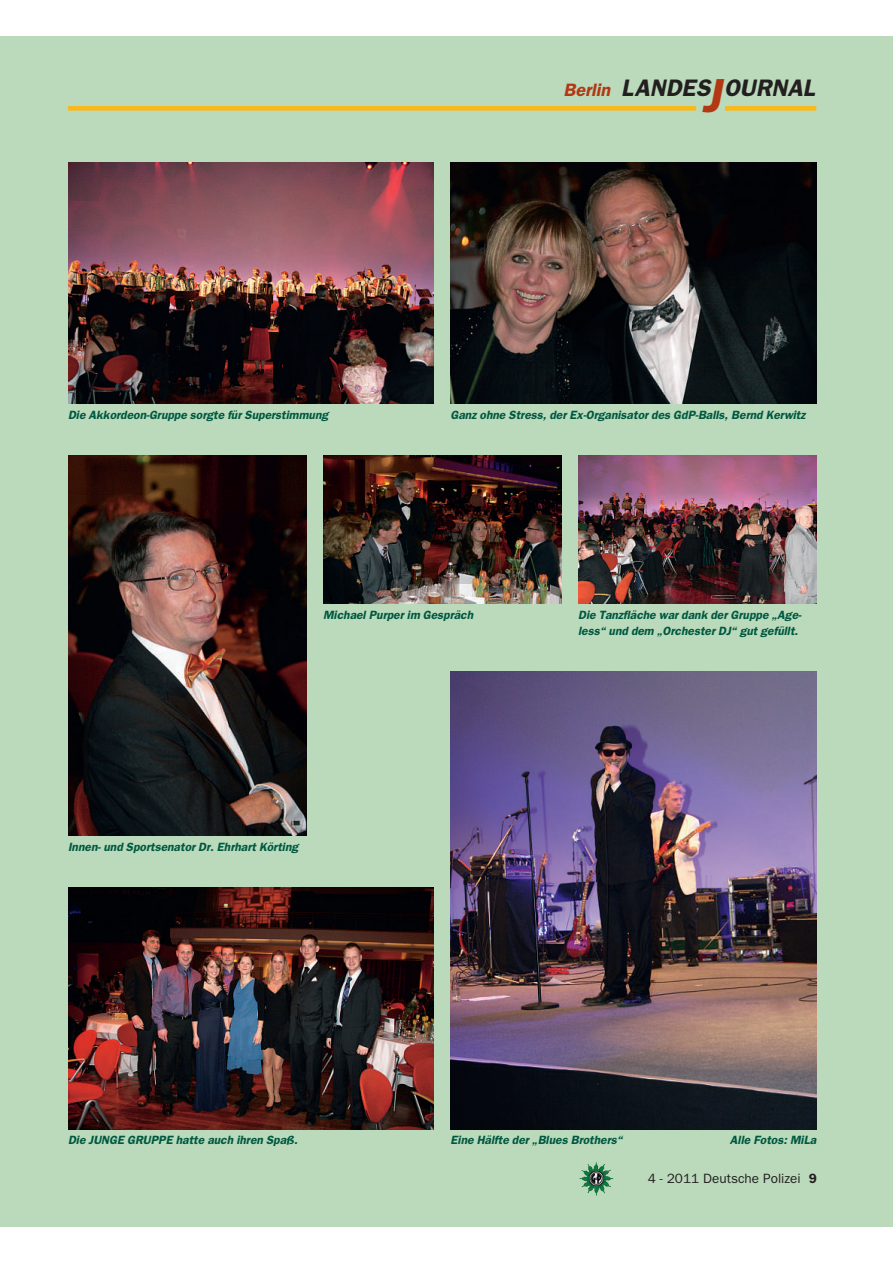
<style>
.page{position:relative;width:893px;height:1263px;background:#fff}
.page>*{position:absolute;margin:0;border:0;box-sizing:border-box;transform-origin:0 0}
.t1{font:24px "Franklin Gothic Demi Oblique OV CWWPPA";color:#231f20}
.t2{font:18px "Franklin Gothic Demi Oblique OV CWWPPA";color:#b23814}
.t3{font:13.5px "Franklin Gothic Book OV AWWPPA";color:#231f20}
.t4{font:12px/15.5px "Franklin Gothic Demi Oblique OV CWWPPA";color:#005840}
.s1{font-size:48px;color:#b23814}
.s2{font-family:"Franklin Gothic Demi OV ZVWPPA"}
</style>
<div class="page">
<div style="left:0;top:36px;width:893px;height:1190px;background:#badabb"></div>
<img style="left:581px;top:1164px;width:32px;height:32px">
<div style="left:68px;top:106px;width:628px;height:5px;background:#fcb814"></div>
<div style="left:725px;top:106px;width:91px;height:5px;background:#fcb814"></div>
<img style="left:68px;top:162px;width:366px;height:241px">
<img style="left:451px;top:162px;width:365px;height:241px">
<img style="left:68px;top:888px;width:366px;height:241px">
<img style="left:451px;top:672px;width:365px;height:457px">
<img style="left:68px;top:456px;width:238px;height:380px">
<img style="left:323px;top:456px;width:238px;height:148px">
<img style="left:578px;top:456px;width:238px;height:148px">
<h2 class="t2" style="left:563px;top:83px;width:48px">Berlin</h2>
<h1 class="t1" style="left:621px;top:79px;width:195px">LANDES<span class="s1">J</span> OURNAL</h1>
<p class="t4" style="left:68px;top:408px;width:262px">Die Akkordeon-Gruppe sorgte für Superstimmung</p>
<p class="t4" style="left:451px;top:408px;width:356px">Ganz ohne Stress, der Ex-Organisator des GdP-Balls, Bernd Kerwitz</p>
<p class="t4" style="left:323px;top:608px;width:152px">Michael Purper im Gespräch</p>
<p class="t4" style="left:578px;top:608px;width:225px">Die Tanzfläche war dank der Gruppe „Age&shy;less“ und dem „Orchester DJ“ gut gefüllt.</p>
<p class="t4" style="left:68px;top:840px;width:232px">Innen- und Sportsenator Dr. Ehrhart Körting</p>
<p class="t4" style="left:68px;top:1133px;width:231px">Die JUNGE GRUPPE hatte auch ihren Spaß.</p>
<p class="t4" style="left:451px;top:1133px;width:173px">Eine Hälfte der „Blues Brothers“</p>
<p class="t4" style="left:730px;top:1133px;width:88px">Alle Fotos: MiLa</p>
<p class="t3" style="left:648px;top:1173px;width:171px">4 - 2011 Deutsche Polizei <span class="s2">9</span></p>
</div>
